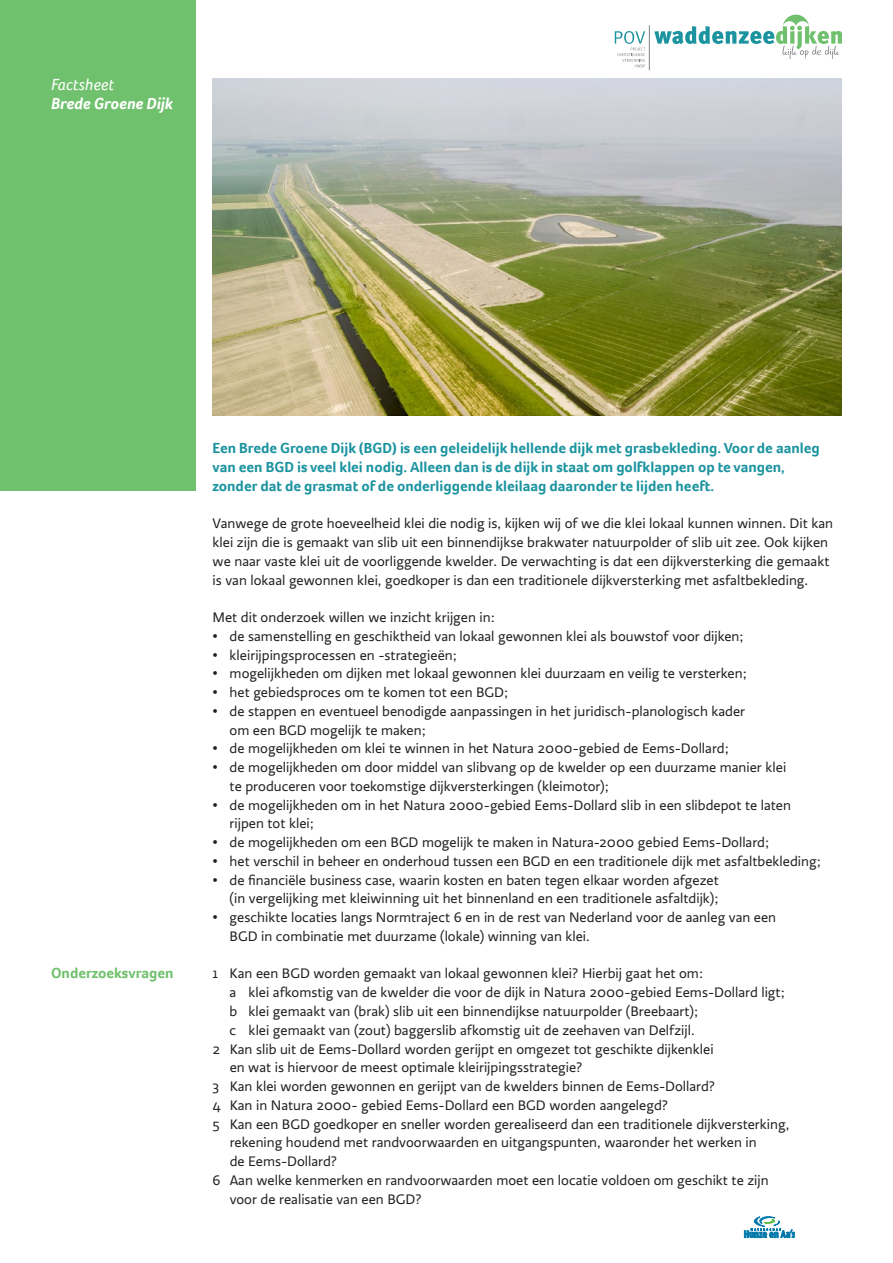
<style>
.page{position:relative;width:893px;height:1263px;background:#fff}
.page>*{position:absolute;margin:0;border:0;box-sizing:border-box;transform-origin:0 0}
.t1{font:italic 700 16.5px "Foco";color:#fff}
.t2{font:italic 16.5px "Foco";color:#fff}
.t3{font:700 15px/18.8px "Foco";color:#1c94a0}
.t4{font:700 15px "Foco";color:#70c16d}
.t5{font:14.25px/18.8px "Ratio";color:#231f20}
.s1{font-family:"Foco"}
</style>
<div class="page">
<div style="left:0;top:0;width:196px;height:491px;background:#70c16d"></div>
<img style="left:213px;top:78px;width:629px;height:338px">
<hr style="left:649px;top:25px;width:1px;height:45px;background:#7e8083">
<svg style="left:654px;top:15px;width:188px;height:44px"></svg>
<svg style="left:615px;top:31px;width:30px;height:36px"></svg>
<svg style="left:744px;top:1216px;width:51px;height:22px"></svg>
<p class="t2" style="left:51px;top:74px;width:64px">Factsheet</p>
<p class="t1" style="left:51px;top:92px;width:123px">Brede Groene Dijk</p>
<p class="t4" style="left:51px;top:963px;width:124px">Onderzoeksvragen</p>
<p class="t3" style="left:213px;top:439px;width:609px">Een Brede Groene Dijk (BGD) is een geleidelijk hellende dijk met grasbekleding. Voor de aanleg van een BGD is veel klei nodig. Alleen dan is de dijk in staat om golfklappen op te vangen, zonder dat de grasmat of de onderliggende kleilaag daaronder te lijden heeft.</p>
<p class="t5" style="left:213px;top:514px;width:622px">Vanwege de grote hoeveelheid klei die nodig is, kijken wij of we die klei lokaal kunnen winnen. Dit kan klei zijn die is gemaakt van slib uit een binnendijkse brakwater natuurpolder of slib uit zee. Ook kijken we naar vaste klei uit de voorliggende kwelder. De verwachting is dat een dijkversterking die gemaakt is van lokaal gewonnen klei, goedkoper is dan een traditionele dijkversterking met asfaltbekleding.</p>
<p class="t5" style="left:213px;top:608px;width:284px">Met dit onderzoek willen we inzicht krijgen in:</p>
<p class="t5" style="left:213px;top:627px;width:533px"><span class="s1">•</span> de samenstelling en geschiktheid van lokaal gewonnen klei als bouwstof voor dijken;</p>
<p class="t5" style="left:213px;top:646px;width:246px"><span class="s1">•</span> kleirijpingsprocessen en -strategieën;</p>
<p class="t5" style="left:213px;top:664px;width:536px"><span class="s1">•</span> mogelijkheden om dijken met lokaal gewonnen klei duurzaam en veilig te versterken;</p>
<p class="t5" style="left:213px;top:683px;width:297px"><span class="s1">•</span> het gebiedsproces om te komen tot een BGD;</p>
<p class="t5" style="left:230px;top:702px;width:517px;text-indent:-17px"><span class="s1">•</span> de stappen en eventueel benodigde aanpassingen in het juridisch-planologisch kader om een BGD mogelijk te maken;</p>
<p class="t5" style="left:213px;top:739px;width:518px"><span class="s1">•</span> de mogelijkheden om klei te winnen in het Natura 2000-gebied de Eems-Dollard;</p>
<p class="t5" style="left:230px;top:758px;width:558px;text-indent:-17px"><span class="s1">•</span> de mogelijkheden om door middel van slibvang op de kwelder op een duurzame manier klei te produceren voor toekomstige dijkversterkingen (kleimotor);</p>
<p class="t5" style="left:230px;top:796px;width:563px;text-indent:-17px"><span class="s1">•</span> de mogelijkheden om in het Natura 2000-gebied Eems-Dollard slib in een slibdepot te laten rijpen tot klei;</p>
<p class="t5" style="left:213px;top:833px;width:558px"><span class="s1">•</span> de mogelijkheden om een BGD mogelijk te maken in Natura-2000 gebied Eems-Dollard;</p>
<p class="t5" style="left:213px;top:852px;width:610px"><span class="s1">•</span> het verschil in beheer en onderhoud tussen een BGD en een traditionele dijk met asfaltbekleding;</p>
<p class="t5" style="left:213px;top:871px;width:508px;text-align:right"><span class="s1">•</span> de financiële business case, waarin kosten en baten tegen elkaar worden afgezet (in vergelijking met kleiwinning uit het binnenland en een traditionele asfaltdijk);</p>
<p class="t5" style="left:230px;top:908px;width:548px;text-indent:-17px"><span class="s1">•</span> geschikte locaties langs Normtraject 6 en in de rest van Nederland voor de aanleg van een<br>BGD in combinatie met duurzame (lokale) winning van klei.</p>
<p class="t5" style="left:213px;top:964px;width:492px">1 Kan een BGD worden gemaakt van lokaal gewonnen klei? Hierbij gaat het om:</p>
<p class="t5" style="left:230px;top:983px;width:557px">a klei afkomstig van de kwelder die voor de dijk in Natura 2000-gebied Eems-Dollard ligt;</p>
<p class="t5" style="left:230px;top:1002px;width:470px">b klei gemaakt van (brak) slib uit een binnendijkse natuurpolder (Breebaart);</p>
<p class="t5" style="left:230px;top:1021px;width:467px">c klei gemaakt van (zout) baggerslib afkomstig uit de zeehaven van Delfzijl.</p>
<p class="t5" style="left:213px;top:1039px;width:502px">2 Kan slib uit de Eems-Dollard worden gerijpt en omgezet tot geschikte dijkenklei</p>
<p class="t5" style="left:230px;top:1058px;width:354px">en wat is hiervoor de meest optimale kleirijpingsstrategie?</p>
<p class="t5" style="left:213px;top:1077px;width:504px">3 Kan klei worden gewonnen en gerijpt van de kwelders binnen de Eems-Dollard?</p>
<p class="t5" style="left:213px;top:1096px;width:457px">4 Kan in Natura 2000- gebied Eems-Dollard een BGD worden aangelegd?</p>
<p class="t5" style="left:213px;top:1114px;width:578px">5 Kan een BGD goedkoper en sneller worden gerealiseerd dan een traditionele dijkversterking,</p>
<p class="t5" style="left:230px;top:1133px;width:529px">rekening houdend met randvoorwaarden en uitgangspunten, waaronder het werken in</p>
<p class="t5" style="left:230px;top:1152px;width:109px">de Eems-Dollard?</p>
<p class="t5" style="left:213px;top:1171px;width:558px">6 Aan welke kenmerken en randvoorwaarden moet een locatie voldoen om geschikt te zijn</p>
<p class="t5" style="left:230px;top:1189px;width:193px">voor de realisatie van een BGD?</p>
</div>
